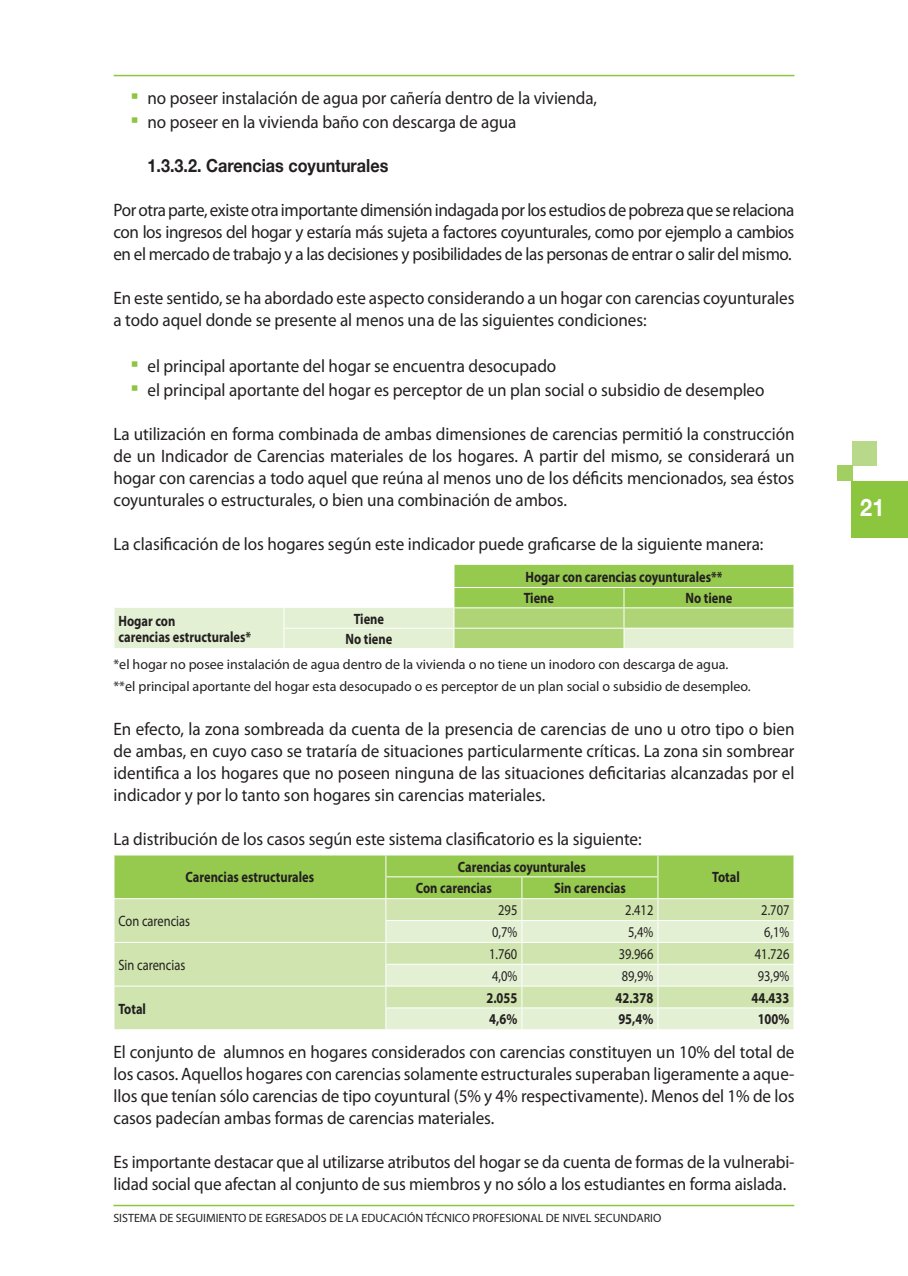
<style>
.page{position:relative;width:908px;height:1276px;background:#fff}
.page>*{position:absolute;margin:0;border:0;box-sizing:border-box;transform-origin:0 0}
.t1{font:700 24px "Helvetica Neue";color:#fff;scale:.9 1}
.t2{font:18px/22px "Myriad Pro";letter-spacing:-.005em;color:#231f20;text-align:justify;scale:.95 1}
.t3{font:700 18px "Helvetica Neue";color:#231f20;scale:.9 1}
.t4{font:700 15px/21.8px "Myriad Pro";color:#231f20;scale:.83 1}
.t5{font:15px "Myriad Pro";color:#231f20;scale:.83 1}
.t6{font:14px/22px "Myriad Pro";color:#231f20}
.t7{font:12px "Myriad Pro";color:#231f20}
.s1{font-family:"Arial Narrow";font-size:24px;color:#8bc63e}
</style>
<div class="page">
<div style="left:851px;top:441px;width:25px;height:25px;background:#b8d989"></div>
<div style="left:836px;top:466px;width:16px;height:15px;background:#a2cf62"></div>
<div style="left:850px;top:481px;width:57px;height:57px;background:#8bc63e"></div>
<hr style="left:113px;top:1204px;width:680px;height:2px;background:#8bc63e">
<hr style="left:114px;top:75px;width:680px;height:1px;background:#8bc63e">
<svg style="left:114px;top:564px;width:680px;height:84px"></svg>
<hr style="left:453px;top:607px;width:170px;height:1px;background:#fff">
<hr style="left:623px;top:607px;width:171px;height:1px;background:#fff">
<svg style="left:114px;top:855px;width:680px;height:174px;background:#c7e1a1"></svg>
<hr style="left:386px;top:898px;width:135px;height:1px;background:#fff">
<p class="t2" style="left:130px;top:87px;width:492px"><span class="s1">▪</span> no poseer instalación de agua por cañería dentro de la vivienda,</p>
<p class="t2" style="left:130px;top:111px;width:407px"><span class="s1">▪</span> no poseer en la vivienda baño con descarga de agua</p>
<p class="t3" style="left:147px;top:154px;width:269px">1.3.3.2. Carencias coyunturales</p>
<p class="t2" style="left:113px;top:199px;width:718px">Por otra parte, existe otra importante dimensión indagada por los estudios de pobreza que se relaciona con los ingresos del hogar y estaría más sujeta a factores coyunturales, como por ejemplo a cambios en el mercado de trabajo y a las decisiones y posibilidades de las personas de entrar o salir del mismo.</p>
<p class="t2" style="left:113px;top:287px;width:718px">En este sentido, se ha abordado este aspecto considerando a un hogar con carencias coyunturales a todo aquel donde se presente al menos una de las siguientes condiciones:</p>
<p class="t2" style="left:130px;top:355px;width:449px"><span class="s1">▪</span> el principal aportante del hogar se encuentra desocupado</p>
<p class="t2" style="left:130px;top:379px;width:668px"><span class="s1">▪</span> el principal aportante del hogar es perceptor de un plan social o subsidio de desempleo</p>
<p class="t2" style="left:113px;top:423px;width:718px">La utilización en forma combinada de ambas dimensiones de carencias permitió la construcción de un Indicador de Carencias materiales de los hogares. A partir del mismo, se considerará un hogar con carencias a todo aquel que reúna al menos uno de los déficits mencionados, sea éstos coyunturales o estructurales, o bien una combinación de ambos.</p>
<p class="t2" style="left:113px;top:533px;width:685px">La clasificación de los hogares según este indicador puede graficarse de la siguiente manera:</p>
<p class="t4" style="left:523px;top:565px;width:241px">Hogar con carencias coyunturales**<br>Tiene</p>
<p class="t4" style="left:685px;top:587px;width:58px">No tiene</p>
<p class="t4" style="left:118px;top:612px;width:161px;line-height:16px">Hogar con<br>carencias estructurales*</p>
<p class="t4" style="left:345px;top:608px;width:58px;line-height:20.4px;text-align:center">Tiene<br>No tiene</p>
<p class="t6" style="left:113px;top:653px;width:638px">*el hogar no posee instalación de agua dentro de la vivienda o no tiene un inodoro con descarga de agua. **el principal aportante del hogar esta desocupado o es perceptor de un plan social o subsidio de desempleo.</p>
<p class="t2" style="left:113px;top:717px;width:718px">En efecto, la zona sombreada da cuenta de la presencia de carencias de uno u otro tipo o bien de ambas, en cuyo caso se trataría de situaciones particularmente críticas. La zona sin sombrear identifica a los hogares que no poseen ninguna de las situaciones deficitarias alcanzadas por el indicador y por lo tanto son hogares sin carencias materiales.</p>
<p class="t2" style="left:113px;top:827px;width:557px">La distribución de los casos según este sistema clasificatorio es la siguiente:</p>
<p class="t4" style="left:185px;top:866px;width:156px">Carencias estructurales</p>
<p class="t4" style="left:458px;top:855px;width:155px">Carencias coyunturales</p>
<p class="t4" style="left:711px;top:866px;width:35px">Total</p>
<p class="t4" style="left:416px;top:877px;width:93px">Con carencias</p>
<p class="t4" style="left:554px;top:877px;width:88px">Sin carencias</p>
<p class="t5" style="left:118px;top:912px;width:88px">Con carencias</p>
<p class="t5" style="left:118px;top:955px;width:82px">Sin carencias</p>
<p class="t5" style="left:498px;top:901px;width:25px">295</p>
<p class="t5" style="left:625px;top:901px;width:35px">2.412</p>
<p class="t5" style="left:761px;top:901px;width:35px">2.707</p>
<p class="t5" style="left:492px;top:923px;width:32px">0,7%</p>
<p class="t5" style="left:628px;top:923px;width:32px">5,4%</p>
<p class="t5" style="left:763px;top:923px;width:32px">6,1%</p>
<p class="t5" style="left:489px;top:944px;width:35px">1.760</p>
<p class="t5" style="left:618px;top:944px;width:43px">39.966</p>
<p class="t5" style="left:754px;top:944px;width:43px">41.726</p>
<p class="t5" style="left:492px;top:966px;width:32px">4,0%</p>
<p class="t5" style="left:621px;top:966px;width:40px">89,9%</p>
<p class="t5" style="left:757px;top:966px;width:40px">93,9%</p>
<p class="t4" style="left:486px;top:986px;width:39px">2.055</p>
<p class="t4" style="left:615px;top:986px;width:47px">42.378</p>
<p class="t4" style="left:751px;top:986px;width:47px">44.433</p>
<p class="t4" style="left:489px;top:1008px;width:35px">4,6%</p>
<p class="t4" style="left:618px;top:1008px;width:44px">95,4%</p>
<p class="t4" style="left:757px;top:1008px;width:40px">100%</p>
<p class="t2" style="left:113px;top:1040px;width:718px">El conjunto de alumnos en hogares considerados con carencias constituyen un 10% del total de los casos. Aquellos hogares con carencias solamente estructurales superaban ligeramente a aque&shy;llos que tenían sólo carencias de tipo coyuntural (5% y 4% respectivamente). Menos del 1% de los casos padecían ambas formas de carencias materiales.</p>
<p class="t2" style="left:113px;top:1150px;width:718px">Es importante destacar que al utilizarse atributos del hogar se da cuenta de formas de la vulnerabi&shy;lidad social que afectan al conjunto de sus miembros y no sólo a los estudiantes en forma aislada.</p>
<p class="t4" style="left:118px;top:997px;width:35px">Total</p>
<p class="t7" style="left:113px;top:1210px;width:549px">SISTEMA DE SEGUIMIENTO DE EGRESADOS DE LA EDUCACIÓN TÉCNICO PROFESIONAL DE NIVEL SECUNDARIO</p>
<h1 class="t1" style="left:859px;top:492px;width:28px">21</h1>
</div>
